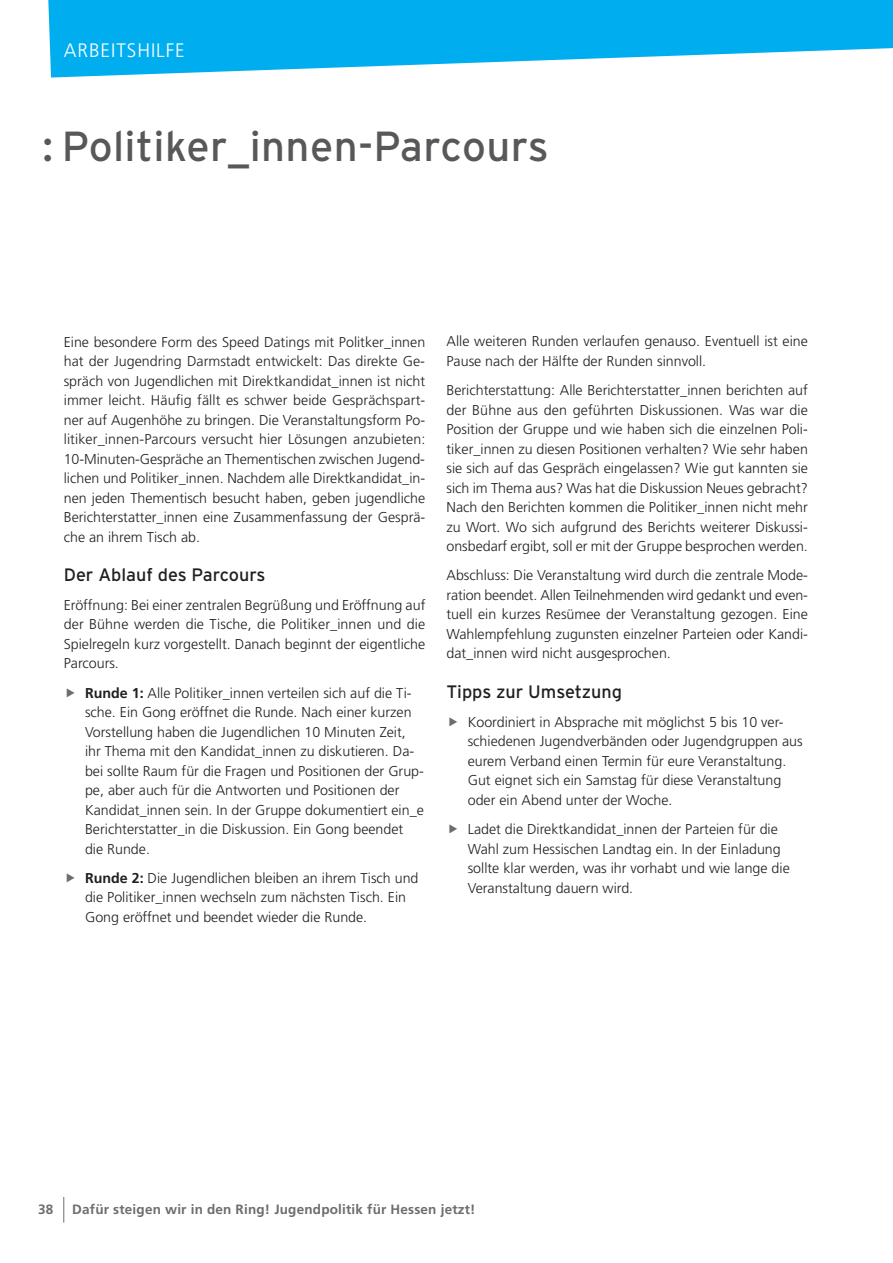
<style>
.page{position:relative;width:893px;height:1263px;background:#fff}
.page>*{position:absolute;margin:0;border:0;box-sizing:border-box;transform-origin:0 0}
.t1{font:42px "Interstate";letter-spacing:.01em;color:#57585a}
.t2{font:300 19.5px "Frutiger LT Std";letter-spacing:.05em;color:#fff}
.t3{font:18px "Interstate";color:#231f20}
.t4{font:300 14.25px/19.5px "Frutiger LT Std";color:#231f20}
.t5{font:700 13.5px "Frutiger LT Std";letter-spacing:.015em;color:#6c6d70}
.s1{font-weight:700}
</style>
<div class="page">
<svg style="left:48px;top:0;width:845px;height:78px;fill:#00aeef"></svg>
<svg style="left:63px;top:1197px;width:1px;height:26px"></svg>
<h2 class="t2" style="left:64px;top:39px;width:122px">ARBEITSHILFE</h2>
<h1 class="t1" style="left:43px;top:121px;width:508px">: Politiker_innen-Parcours</h1>
<p class="t4" style="left:64px;top:332px;width:363px;text-align:justify">Eine besondere Form des Speed Datings mit Politker_innen hat der Jugendring Darmstadt entwickelt: Das direkte Ge&shy;spräch von Jugendlichen mit Direktkandidat_innen ist nicht immer leicht. Häufig fällt es schwer beide Gesprächspart&shy;ner auf Augenhöhe zu bringen. Die Veranstaltungsform Po&shy;litiker_innen-Parcours versucht hier Lösungen anzubieten:<br>10-Minuten-Gespräche an Thementischen zwischen Jugend&shy;lichen und Politiker_innen. Nachdem alle Direktkandidat_in&shy;nen jeden Thementisch besucht haben, geben jugendliche Berichterstatter_innen eine Zusammenfassung der Gesprä&shy;che an ihrem Tisch ab.</p>
<p class="t3" style="left:64px;top:563px;width:203px">Der Ablauf des Parcours</p>
<p class="t4" style="left:64px;top:595px;width:363px;text-align:justify">Eröffnung: Bei einer zentralen Begrüßung und Eröffnung auf der Bühne werden die Tische, die Politiker_innen und die Spielregeln kurz vorgestellt. Danach beginnt der eigentliche Parcours.</p>
<p class="t4" style="left:85px;top:683px;width:340px"><span class="s1">Runde 1:</span> Alle Politiker_innen verteilen sich auf die Ti&shy;sche. Ein Gong eröffnet die Runde. Nach einer kurzen Vorstellung haben die Jugendlichen 10 Minuten Zeit, ihr Thema mit den Kandidat_innen zu diskutieren. Da&shy;bei sollte Raum für die Fragen und Positionen der Grup&shy;pe, aber auch für die Antworten und Positionen der Kandidat_innen sein. In der Gruppe dokumentiert ein_e Berichterstatter_in die Diskussion. Ein Gong beendet die Runde.</p>
<p class="t4" style="left:85px;top:868px;width:335px"><span class="s1">Runde 2:</span> Die Jugendlichen bleiben an ihrem Tisch und die Politiker_innen wechseln zum nächsten Tisch. Ein<br>Gong eröffnet und beendet wieder die Runde.</p>
<p class="t4" style="left:446px;top:332px;width:363px">Alle weiteren Runden verlaufen genauso. Eventuell ist eine<br>Pause nach der Hälfte der Runden sinnvoll.</p>
<p class="t4" style="left:446px;top:381px;width:363px;text-align:justify">Berichterstattung: Alle Berichterstatter_innen berichten auf der Bühne aus den geführten Diskussionen. Was war die Position der Gruppe und wie haben sich die einzelnen Poli&shy;tiker_innen zu diesen Positionen verhalten? Wie sehr haben sie sich auf das Gespräch eingelassen? Wie gut kannten sie sich im Thema aus? Was hat die Diskussion Neues gebracht?<br>Nach den Berichten kommen die Politiker_innen nicht mehr zu Wort. Wo sich aufgrund des Berichts weiterer Diskussi&shy;onsbedarf ergibt, soll er mit der Gruppe besprochen werden.</p>
<p class="t4" style="left:446px;top:566px;width:363px;text-align:justify">Abschluss: Die Veranstaltung wird durch die zentrale Mode&shy;ration beendet. Allen Teilnehmenden wird gedankt und even&shy;tuell ein kurzes Resümee der Veranstaltung gezogen. Eine Wahlempfehlung zugunsten einzelner Parteien oder Kandi&shy;dat_innen wird nicht ausgesprochen.</p>
<p class="t3" style="left:446px;top:680px;width:177px">Tipps zur Umsetzung</p>
<p class="t4" style="left:468px;top:712px;width:337px">Koordiniert in Absprache mit möglichst 5 bis 10 ver&shy;schiedenen Jugendverbänden oder Jugendgruppen aus eurem Verband einen Termin für eure Veranstaltung.<br>Gut eignet sich ein Samstag für diese Veranstaltung oder ein Abend unter der Woche.</p>
<p class="t4" style="left:468px;top:820px;width:324px">Ladet die Direktkandidat_innen der Parteien für die Wahl zum Hessischen Landtag ein. In der Einladung sollte klar werden, was ihr vorhabt und wie lange die Veranstaltung dauern wird.</p>
<p class="t5" style="left:38px;top:1201px;width:17px">38</p>
<p class="t5" style="left:72px;top:1201px;width:405px">Dafür steigen wir in den Ring! Jugendpolitik für Hessen jetzt!</p>
</div>
